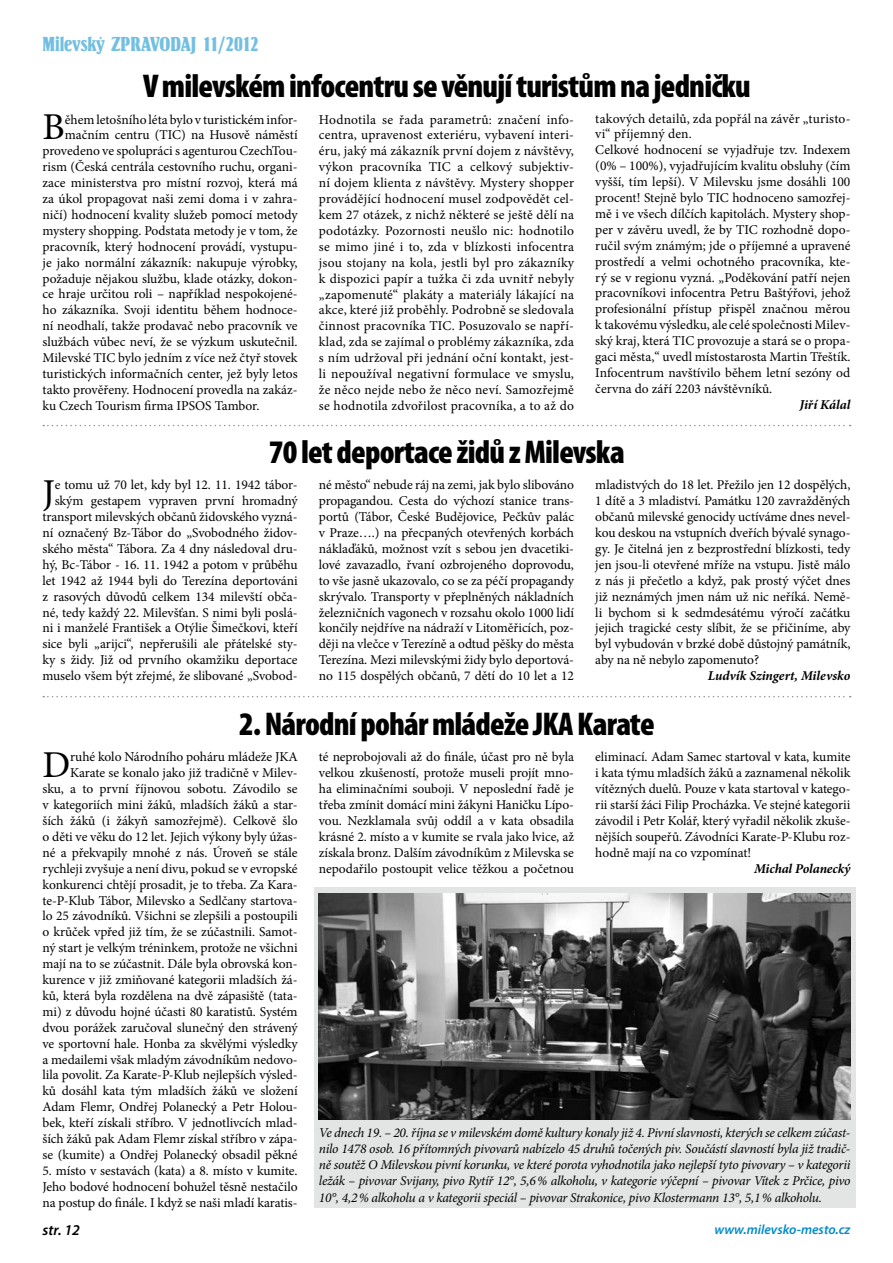
<style>
.page{position:relative;width:893px;height:1263px;background:#fff}
.page>*{position:absolute;margin:0;border:0;box-sizing:border-box;transform-origin:0 0}
.t1{font:37.95px "Minion Pro";color:#000}
.t2{font:900 condensed 33px "Myriad Pro";letter-spacing:-.025em;color:#000}
.t3{font:21px "Springfield DEE";color:#73bfe1}
.t4{font:italic 600 15px "Myriad Pro";color:#000}
.t5{font:13.5px/15.9px "Minion Pro";letter-spacing:-.005em;color:#000;text-align:justify}
.t6{font:italic 13.5px/16.2px "Minion Pro";letter-spacing:-.025em;color:#000;text-align:justify}
.t7{font:italic 700 13.5px "Minion Pro";letter-spacing:-.005em;color:#000}
.t8{font:italic 600 13.5px "Myriad Pro";color:#008ac9}
</style>
<div class="page">
<div style="left:315px;top:888px;width:541px;height:320px;background:#e3e4e4"></div>
<svg style="left:43px;top:425px;width:808px;height:1px"></svg>
<svg style="left:43px;top:696px;width:808px;height:1px"></svg>
<img style="left:319px;top:893px;width:531px;height:226px">
<h3 class="t3" style="left:43px;top:34px;width:218px">MILEVSKÝ ZPRAVODAJ 11/2012</h3>
<h2 class="t2" style="left:143px;top:65px;width:609px">Vmilevském infocentru se věnují turistům na jedničku</h2>
<p class="t5" style="left:319px;top:111px;width:257px">Hodnotila se řada parametrů: značení info&shy;centra, upravenost exteriéru, vybavení interi&shy;éru, jaký má zákazník první dojem z návštěvy, výkon pracovníka TIC a celkový subjektiv&shy;ní dojem klienta z návštěvy. Mystery shopper provádějící hodnocení musel zodpovědět cel&shy;kem 27 otázek, z nichž některé se ještě dělí na podotázky. Pozornosti neušlo nic: hodnotilo se mimo jiné i to, zda v blízkosti infocentra jsou stojany na kola, jestli byl pro zákazníky k dispozici papír a tužka či zda uvnitř nebyly „zapomenuté“ plakáty a materiály lákající na akce, které již proběhly. Podrobně se sledovala činnost pracovníka TIC. Posuzovalo se napří&shy;klad, zda se zajímal o problémy zákazníka, zda s ním udržoval při jednání oční kontakt, jest&shy;li nepoužíval negativní formulace ve smyslu, že něco nejde nebo že něco neví. Samozřejmě se hodnotila zdvořilost pracovníka, a to až do</p>
<p class="t5" style="left:595px;top:110px;width:257px;text-align:left">takových detailů, zda popřál na závěr „turisto&shy;vi“ příjemný den.<br>Celkové hodnocení se vyjadřuje tzv. Indexem (0% – 100%), vyjadřujícím kvalitu obsluhy (čím vyšší, tím lepší). V Milevsku jsme dosáhli 100 procent! Stejně bylo TIC hodnoceno samozřej&shy;mě i ve všech dílčích kapitolách. Mystery shop&shy;per v závěru uvedl, že by TIC rozhodně dopo&shy;ručil svým známým; jde o příjemné a upravené prostředí a velmi ochotného pracovníka, kte&shy;rý se v regionu vyzná. „Poděkování patří nejen pracovníkovi infocentra Petru Baštýřovi, jehož profesionální přístup přispěl značnou měrou k takovému výsledku, ale celé společnosti Milev&shy;ský kraj, která TIC provozuje a stará se o propa&shy;gaci města,“ uvedl místostarosta Martin Třeštík.<br>Infocentrum navštívilo během letní sezóny od června do září 2203 návštěvníků.</p>
<h1 class="t1" style="left:43px;top:102px;width:24px">B</h1>
<p class="t5" style="left:65px;top:111px;width:234px">ěhem letošního léta bylo v turistickém infor-</p>
<p class="t5" style="left:65px;top:127px;width:234px">mačním centru (TIC) na Husově náměstí</p>
<p class="t5" style="left:43px;top:143px;width:257px">provedeno ve spolupráci s agenturou CzechTou-</p>
<p class="t5" style="left:43px;top:159px;width:257px">rism (Česká centrála cestovního ruchu, organi-</p>
<p class="t5" style="left:43px;top:175px;width:257px">zace ministerstva pro místní rozvoj, která má</p>
<p class="t5" style="left:43px;top:191px;width:257px">za úkol propagovat naši zemi doma i v zahra-</p>
<p class="t5" style="left:43px;top:207px;width:257px">ničí) hodnocení kvality služeb pomocí metody</p>
<p class="t5" style="left:43px;top:223px;width:257px">mystery shopping. Podstata metody je v tom, že</p>
<p class="t5" style="left:43px;top:239px;width:257px">pracovník, který hodnocení provádí, vystupu-</p>
<p class="t5" style="left:43px;top:254px;width:257px">je jako normální zákazník: nakupuje výrobky,</p>
<p class="t5" style="left:43px;top:270px;width:257px">požaduje nějakou službu, klade otázky, dokon-</p>
<p class="t5" style="left:43px;top:286px;width:257px">ce hraje určitou roli – například nespokojené-</p>
<p class="t5" style="left:43px;top:302px;width:257px">ho zákazníka. Svoji identitu během hodnoce-</p>
<p class="t5" style="left:43px;top:318px;width:257px">ní neodhalí, takže prodavač nebo pracovník ve</p>
<p class="t5" style="left:43px;top:334px;width:257px">službách vůbec neví, že se výzkum uskutečnil.</p>
<p class="t5" style="left:43px;top:350px;width:257px">Milevské TIC bylo jedním z více než čtyř stovek</p>
<p class="t5" style="left:43px;top:366px;width:257px">turistických informačních center, jež byly letos</p>
<p class="t5" style="left:43px;top:382px;width:257px">takto prověřeny. Hodnocení provedla na zakáz-</p>
<p class="t5" style="left:43px;top:398px;width:218px">ku Czech Tourism firma IPSOS Tambor.</p>
<p class="t7" style="left:800px;top:395px;width:52px">Jiří Kálal</p>
<h2 class="t2" style="left:269px;top:431px;width:357px">70 let deportace židů zMilevska</h2>
<p class="t5" style="left:319px;top:477px;width:257px">né město“ nebude ráj na zemi, jak bylo slibováno propagandou. Cesta do výchozí stanice trans&shy;portů (Tábor, České Budějovice, Pečkův palác v Praze….) na přecpaných otevřených korbách náklaďáků, možnost vzít s sebou jen dvacetiki&shy;lové zavazadlo, řvaní ozbrojeného doprovodu, to vše jasně ukazovalo, co se za péčí propagandy skrývalo. Transporty v přeplněných nákladních železničních vagonech v rozsahu okolo 1000 lidí končily nejdříve na nádraží v Litoměřicích, poz&shy;ději na vlečce v Terezíně a odtud pěšky do města Terezína. Mezi milevskými židy bylo deportová&shy;no 115 dospělých občanů, 7 dětí do 10 let a 12</p>
<p class="t5" style="left:595px;top:477px;width:257px">mladistvých do 18 let. Přežilo jen 12 dospělých, 1 dítě a 3 mladiství. Památku 120 zavražděných občanů milevské genocidy uctíváme dnes nevel&shy;kou deskou na vstupních dveřích bývalé synago&shy;gy. Je čitelná jen z bezprostřední blízkosti, tedy jen jsou-li otevřené mříže na vstupu. Jistě málo z nás ji přečetlo a když, pak prostý výčet dnes již neznámých jmen nám už nic neříká. Nemě&shy;li bychom si k sedmdesátému výročí začátku jejich tragické cesty slíbit, že se přičiníme, aby byl vybudován v brzké době důstojný památník, aby na ně nebylo zapomenuto?</p>
<p class="t5" style="left:43px;top:477px;width:257px;text-align:right">e tomu už 70 let, kdy byl 12. 11. 1942 tábor&shy;ským gestapem vypraven první hromadný transport milevských občanů židovského vyzná&shy;ní označený Bz-Tábor do „Svobodného židov&shy;ského města“ Tábora. Za 4 dny následoval dru&shy;hý, Bc-Tábor - 16. 11. 1942 a potom v průběhu let 1942 až 1944 byli do Terezína deportováni z rasových důvodů celkem 134 milevští obča&shy;né, tedy každý 22. Milevšťan. S nimi byli poslá&shy;ni i manželé František a Otýlie Šimečkovi, kteří sice byli „arijci“, nepřerušili ale přátelské sty&shy;ky s židy. Již od prvního okamžiku deportace muselo všem být zřejmé, že slibované „Svobod-</p>
<h1 class="t1" style="left:43px;top:468px;width:14px">J</h1>
<p class="t7" style="left:708px;top:666px;width:144px">Ludvík Szingert, Milevsko</p>
<h2 class="t2" style="left:239px;top:703px;width:417px">2. Národní pohár mládeže JKA Karate</h2>
<p class="t5" style="left:319px;top:749px;width:257px">té neprobojovali až do finále, účast pro ně byla velkou zkušeností, protože museli projít mno&shy;ha eliminačními souboji. V neposlední řadě je třeba zmínit domácí mini žákyni Haničku Lípo&shy;vou. Nezklamala svůj oddíl a v kata obsadila krásné 2. místo a v kumite se rvala jako lvice, až získala bronz. Dalším závodníkům z Milevska se nepodařilo postoupit velice těžkou a početnou</p>
<p class="t5" style="left:595px;top:749px;width:257px">eliminací. Adam Samec startoval v kata, kumite i kata týmu mladších žáků a zaznamenal několik vítězných duelů. Pouze v kata startoval v katego&shy;rii starší žáci Filip Procházka. Ve stejné kategorii závodil i Petr Kolář, který vyřadil několik zkuše&shy;nějších soupeřů. Závodníci Karate-P-Klubu roz&shy;hodně mají na co vzpomínat!</p>
<p class="t5" style="left:43px;top:749px;width:257px;text-align:right">ruhé kolo Národního poháru mládeže JKA Karate se konalo jako již tradičně v Milev-<br>sku, a to první říjnovou sobotu. Závodilo se v kategoriích mini žáků, mladších žáků a star&shy;ších žáků (i žákyň samozřejmě). Celkově šlo o děti ve věku do 12 let. Jejich výkony byly úžas&shy;né a překvapily mnohé z nás. Úroveň se stále rychleji zvyšuje a není divu, pokud se v evropské konkurenci chtějí prosadit, je to třeba. Za Kara&shy;te-P-Klub Tábor, Milevsko a Sedlčany startova&shy;lo 25 závodníků. Všichni se zlepšili a postoupili o krůček vpřed již tím, že se zúčastnili. Samot&shy;ný start je velkým tréninkem, protože ne všichni mají na to se zúčastnit. Dále byla obrovská kon&shy;kurence v již zmiňované kategorii mladších žá&shy;ků, která byla rozdělena na dvě zápasiště (tata&shy;mi) z důvodu hojné účasti 80 karatistů. Systém dvou porážek zaručoval slunečný den strávený ve sportovní hale. Honba za skvělými výsledky a medailemi však mladým závodníkům nedovo&shy;lila povolit. Za Karate-P-Klub nejlepších výsled&shy;ků dosáhl kata tým mladších žáků ve složení Adam Flemr, Ondřej Polanecký a Petr Holou&shy;bek, kteří získali stříbro. V jednotlivcích mlad&shy;ších žáků pak Adam Flemr získal stříbro v zápa&shy;se (kumite) a Ondřej Polanecký obsadil pěkné</p>
<p class="t5" style="left:43px;top:1163px;width:257px">5. místo v sestavách (kata) a 8. místo v kumite.<br>Jeho bodové hodnocení bohužel těsně nestačilo na postup do finále. I když se naši mladí karatis-</p>
<h1 class="t1" style="left:43px;top:740px;width:29px">D</h1>
<p class="t7" style="left:754px;top:859px;width:98px">Michal Polanecký</p>
<p class="t6" style="left:319px;top:1124px;width:533px">Ve dnech 19. – 20. října se v milevském domě kultury konaly již 4. Pivní slavnosti, kterých se celkem zúčast&shy;nilo 1478 osob. 16 přítomných pivovarů nabízelo 45 druhů točených piv. Součástí slavností byla již tradič&shy;ně soutěž O Milevskou pivní korunku, ve které porota vyhodnotila jako nejlepší tyto pivovary – v kategorii ležák – pivovar Svijany, pivo Rytíř 12°, 5,6% alkoholu, v kategorie výčepní – pivovar Vítek z Prčice, pivo 10°, 4,2% alkoholu a v kategorii speciál – pivovar Strakonice, pivo Klostermann 13°, 5,1% alkoholu.</p>
<p class="t4" style="left:43px;top:1220px;width:39px">str. 12</p>
<p class="t8" style="left:714px;top:1221px;width:138px">www.milevsko-mesto.cz</p>
</div>
